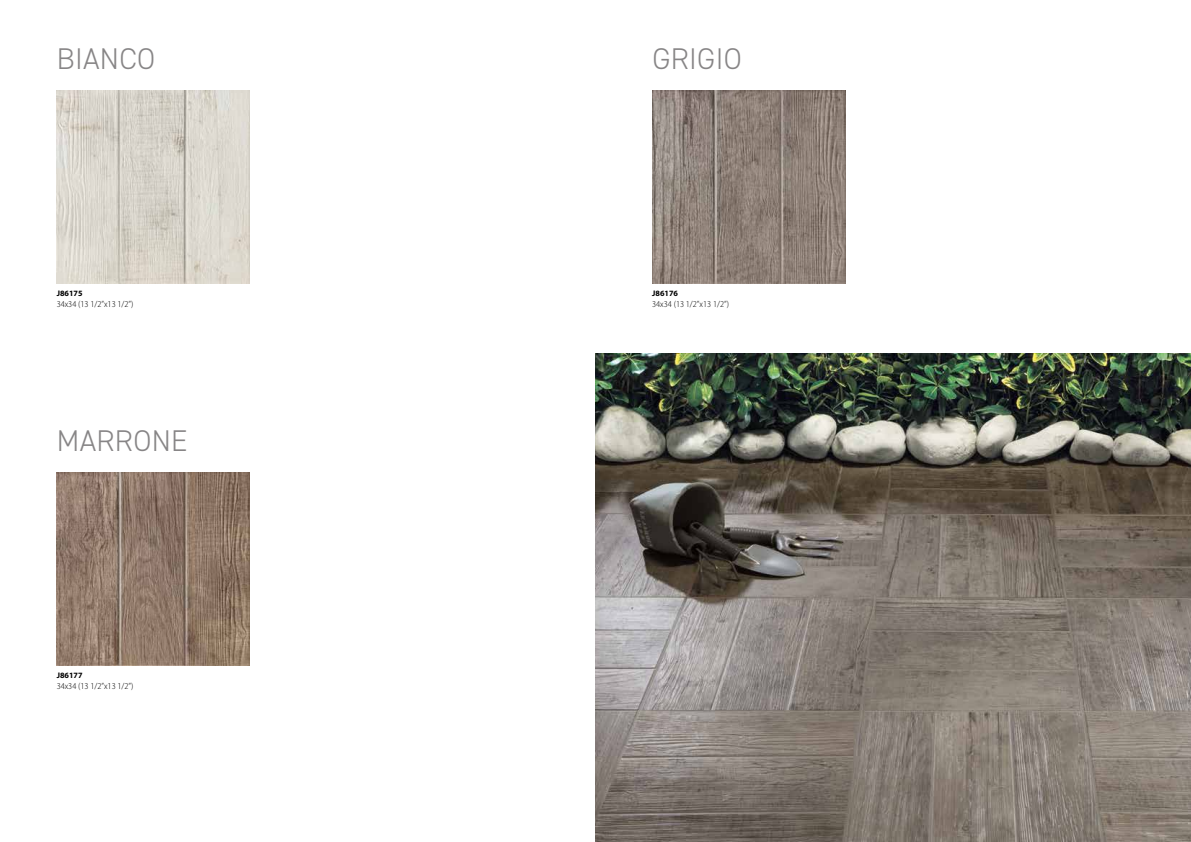
<style>
.page{position:relative;width:1191px;height:842px;background:#fff}
.page>*{position:absolute;margin:0;border:0;box-sizing:border-box;transform-origin:0 0}
.t1{font:300 30px "DIN2014";letter-spacing:.01em;color:#878586}
.t2{font:300 semi-condensed 9px "Myriad Pro";color:#000}
.t3{font:700 8.1px "Myriad Pro";color:#000}
</style>
<div class="page">
<img style="left:652px;top:91px;width:193px;height:192px">
<img style="left:57px;top:472px;width:192px;height:193px">
<img style="left:57px;top:91px;width:192px;height:192px">
<img style="left:595px;top:353px;width:596px;height:489px">
<h1 class="t1" style="left:57px;top:42px;width:100px">BIANCO</h1>
<p class="t3" style="left:57px;top:289px;width:27px">J86175</p>
<p class="t2" style="left:57px;top:300px;width:78px">34x34 (13 1/2”x13 1/2”)</p>
<h1 class="t1" style="left:57px;top:423px;width:132px">MARRONE</h1>
<p class="t3" style="left:57px;top:671px;width:27px">J86177</p>
<p class="t2" style="left:57px;top:683px;width:78px">34x34 (13 1/2”x13 1/2”)</p>
<h1 class="t1" style="left:652px;top:42px;width:91px">GRIGIO</h1>
<p class="t3" style="left:652px;top:289px;width:27px">J86176</p>
<p class="t2" style="left:652px;top:300px;width:78px">34x34 (13 1/2”x13 1/2”)</p>
</div>
